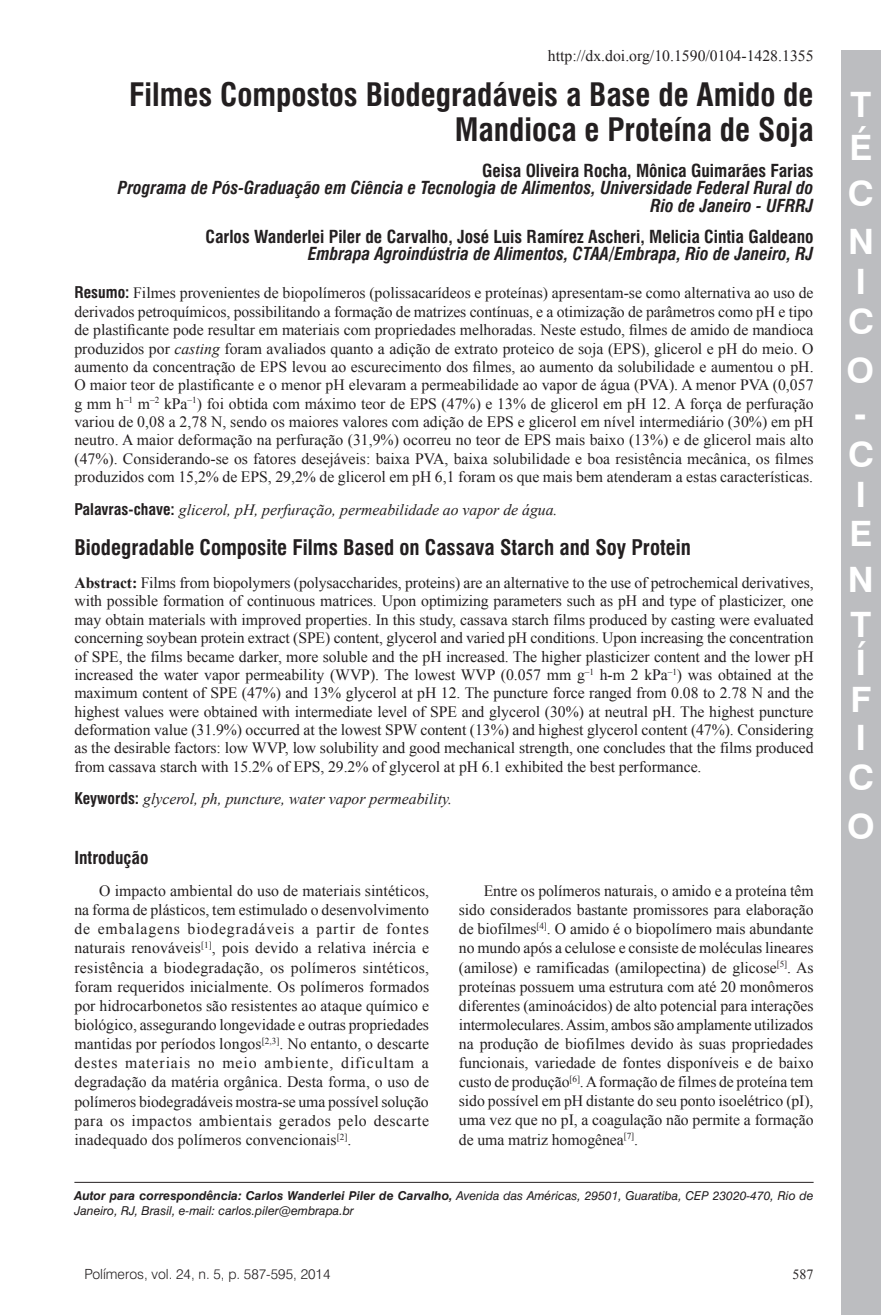
<style>
.page{position:relative;width:893px;height:1315px;background:#fff}
.page>*{position:absolute;margin:0;border:0;box-sizing:border-box;transform-origin:0 0}
.t1{font:700 35px/40.6px "Swiss 721 BT";color:#fff}
.t2{font:700 condensed 31.5px/35px "Swiss 721 BT";color:#231f20;text-align:right}
.t3{font:700 condensed 21px "Swiss 721 BT";color:#231f20}
.t4{font:italic 700 condensed 17.5px/17.5px "Swiss 721 BT";color:#231f20;text-align:right}
.t5{font:700 condensed 17.5px "Swiss 721 BT";color:#231f20}
.t6{font:15.75px/18.4px "Times New Roman";color:#231f20;text-align:justify}
.t7{font:italic 15.75px "Times New Roman";color:#231f20}
.t8{font:300 14px "Swiss 721 BT";color:#231f20}
.t9{font:14px "Times New Roman";color:#231f20}
.t10{font:italic 12.25px/14.7px "Swiss 721 BT";color:#231f20}
.s1{font-family:"Swiss 721 BT";font-weight:700;font-stretch:condensed}
.s2{font-style:italic}
.s3{font-family:"Swiss 721 BT";font-weight:700;font-style:normal;font-stretch:condensed}
.s4{font-weight:700}
</style>
<div class="page">
<div style="left:841px;top:50px;width:40px;height:1265px;background:#bcbdc0"></div>
<hr style="left:74px;top:1182px;width:740px;height:1px;background:#231f20">
<p class="t6" style="left:548px;top:46px;width:267px">http://dx.doi.org/10.1590/0104-1428.1355</p>
<h2 class="t2" style="left:129px;top:77px;width:686px">Filmes Compostos Biodegradáveis a Base de Amido de<br>Mandioca e Proteína de Soja</h2>
<p class="t5" style="left:482px;top:160px;width:333px">Geisa Oliveira Rocha, Mônica Guimarães Farias</p>
<p class="t4" style="left:118px;top:179px;width:697px">Programa de Pós-Graduação em Ciência e Tecnologia de Alimentos, Universidade Federal Rural do<br>Rio de Janeiro - UFRRJ</p>
<p class="t5" style="left:205px;top:226px;width:610px">Carlos Wanderlei Piler de Carvalho, José Luis Ramírez Ascheri, Melicia Cintia Galdeano</p>
<p class="t4" style="left:308px;top:245px;width:507px">Embrapa Agroindústria de Alimentos, CTAA/Embrapa, Rio de Janeiro, RJ</p>
<p class="t6" style="left:74px;top:284px;width:741px"><span class="s1">Resumo:</span> Filmes provenientes de biopolímeros (polissacarídeos e proteínas) apresentam-se como alternativa ao uso de derivados petroquímicos, possibilitando a formação de matrizes contínuas, e a otimização de parâmetros como pH e tipo de plastificante pode resultar em materiais com propriedades melhoradas. Neste estudo, filmes de amido de mandioca produzidos por <span class="s2">casting</span> foram avaliados quanto a adição de extrato proteico de soja (EPS), glicerol e pH do meio. O aumento da concentração de EPS levou ao escurecimento dos filmes, ao aumento da solubilidade e aumentou o pH.<br>O maior teor de plastificante e o menor pH elevaram a permeabilidade ao vapor de água (PVA). A menor PVA (0,057 g mm h<sup>–1</sup> m<sup>–2</sup> kPa<sup>–1</sup>) foi obtida com máximo teor de EPS (47%) e 13% de glicerol em pH 12. A força de perfuração variou de 0,08 a 2,78 N, sendo os maiores valores com adição de EPS e glicerol em nível intermediário (30%) em pH neutro. A maior deformação na perfuração (31,9%) ocorreu no teor de EPS mais baixo (13%) e de glicerol mais alto (47%). Considerando-se os fatores desejáveis: baixa PVA, baixa solubilidade e boa resistência mecânica, os filmes produzidos com 15,2% de EPS, 29,2% de glicerol em pH 6,1 foram os que mais bem atenderam a estas características.</p>
<p class="t7" style="left:74px;top:498px;width:485px"><span class="s3">Palavras-chave:</span> glicerol, pH, perfuração, permeabilidade ao vapor de água.</p>
<h3 class="t3" style="left:74px;top:534px;width:618px">Biodegradable Composite Films Based on Cassava Starch and Soy Protein</h3>
<p class="t6" style="left:74px;top:573px;width:741px"><span class="s4">Abstract:</span> Films from biopolymers (polysaccharides, proteins) are an alternative to the use of petrochemical derivatives, with possible formation of continuous matrices. Upon optimizing parameters such as pH and type of plasticizer, one may obtain materials with improved properties. In this study, cassava starch films produced by casting were evaluated concerning soybean protein extract (SPE) content, glycerol and varied pH conditions. Upon increasing the concentration of SPE, the films became darker, more soluble and the pH increased. The higher plasticizer content and the lower pH increased the water vapor permeability (WVP). The lowest WVP (0.057 mm g<sup>–1</sup> h-m 2 kPa<sup>–1</sup>) was obtained at the maximum content of SPE (47%) and 13% glycerol at pH 12. The puncture force ranged from 0.08 to 2.78 N and the highest values were obtained with intermediate level of SPE and glycerol (30%) at neutral pH. The highest puncture deformation value (31.9%) occurred at the lowest SPW content (13%) and highest glycerol content (47%). Considering as the desirable factors: low WVP, low solubility and good mechanical strength, one concludes that the films produced from cassava starch with 15.2% of EPS, 29.2% of glycerol at pH 6.1 exhibited the best performance.</p>
<p class="t7" style="left:74px;top:788px;width:379px"><span class="s3">Keywords:</span> glycerol, ph, puncture, water vapor permeability.</p>
<p class="t5" style="left:74px;top:847px;width:75px">Introdução</p>
<p class="t6" style="left:74px;top:880px;width:356px;line-height:19.2px;text-indent:25px">O impacto ambiental do uso de materiais sintéticos, na forma de plásticos, tem estimulado o desenvolvimento de embalagens biodegradáveis a partir de fontes naturais renováveis<sup>[1]</sup>, pois devido a relativa inércia e resistência a biodegradação, os polímeros sintéticos, foram requeridos inicialmente. Os polímeros formados por hidrocarbonetos são resistentes ao ataque químico e biológico, assegurando longevidade e outras propriedades mantidas por períodos longos<sup>[2,3]</sup>. No entanto, o descarte destes materiais no meio ambiente, dificultam a degradação da matéria orgânica. Desta forma, o uso de polímeros biodegradáveis mostra-se uma possível solução para os impactos ambientais gerados pelo descarte inadequado dos polímeros convencionais<sup>[2]</sup>.</p>
<p class="t6" style="left:459px;top:880px;width:356px;line-height:19.1px;text-indent:25px">Entre os polímeros naturais, o amido e a proteína têm sido considerados bastante promissores para elaboração de biofilmes<sup>[4]</sup>. O amido é o biopolímero mais abundante no mundo após a celulose e consiste de moléculas lineares (amilose) e ramificadas (amilopectina) de glicose<sup>[5]</sup>. As proteínas possuem uma estrutura com até 20 monômeros diferentes (aminoácidos) de alto potencial para interações intermoleculares. Assim, ambos são amplamente utilizados na produção de biofilmes devido às suas propriedades funcionais, variedade de fontes disponíveis e de baixo custo de produção<sup>[6]</sup>. A formação de filmes de proteína tem sido possível em pH distante do seu ponto isoelétrico (pI), uma vez que no pI, a coagulação não permite a formação de uma matriz homogênea<sup>[7]</sup>.</p>
<p class="t10" style="left:74px;top:1188px;width:741px"><span class="s4">Autor para correspondência: Carlos Wanderlei Piler de Carvalho,</span> Avenida das Américas, 29501, Guaratiba, CEP 23020-470, Rio de<br>Janeiro, RJ, Brasil, e-mail: carlos.piler@embrapa.br</p>
<p class="t8" style="left:84px;top:1265px;width:248px">Polímeros, vol. 24, n. 5, p. 587-595, 2014</p>
<p class="t9" style="left:793px;top:1265px;width:22px">587</p>
<h1 class="t1" style="left:848px;top:81px;width:28px;line-height:45.9px;text-align:justify">T T T T</h1>
<h1 class="t1" style="left:848px;top:261px;width:28px;line-height:40.1px">T<br>T</h1>
<h1 class="t1" style="left:846px;top:350px;width:29px">T<br>T<br>T<br>T<br>T</h1>
<h1 class="t1" style="left:848px;top:557px;width:27px;line-height:45.1px">T<br>T</h1>
<h1 class="t1" style="left:848px;top:643px;width:28px;line-height:38.3px">T<br>T<br>T<br>T</h1>
<h1 class="t1" style="left:847px;top:805px;width:29px">T</h1>
</div>
